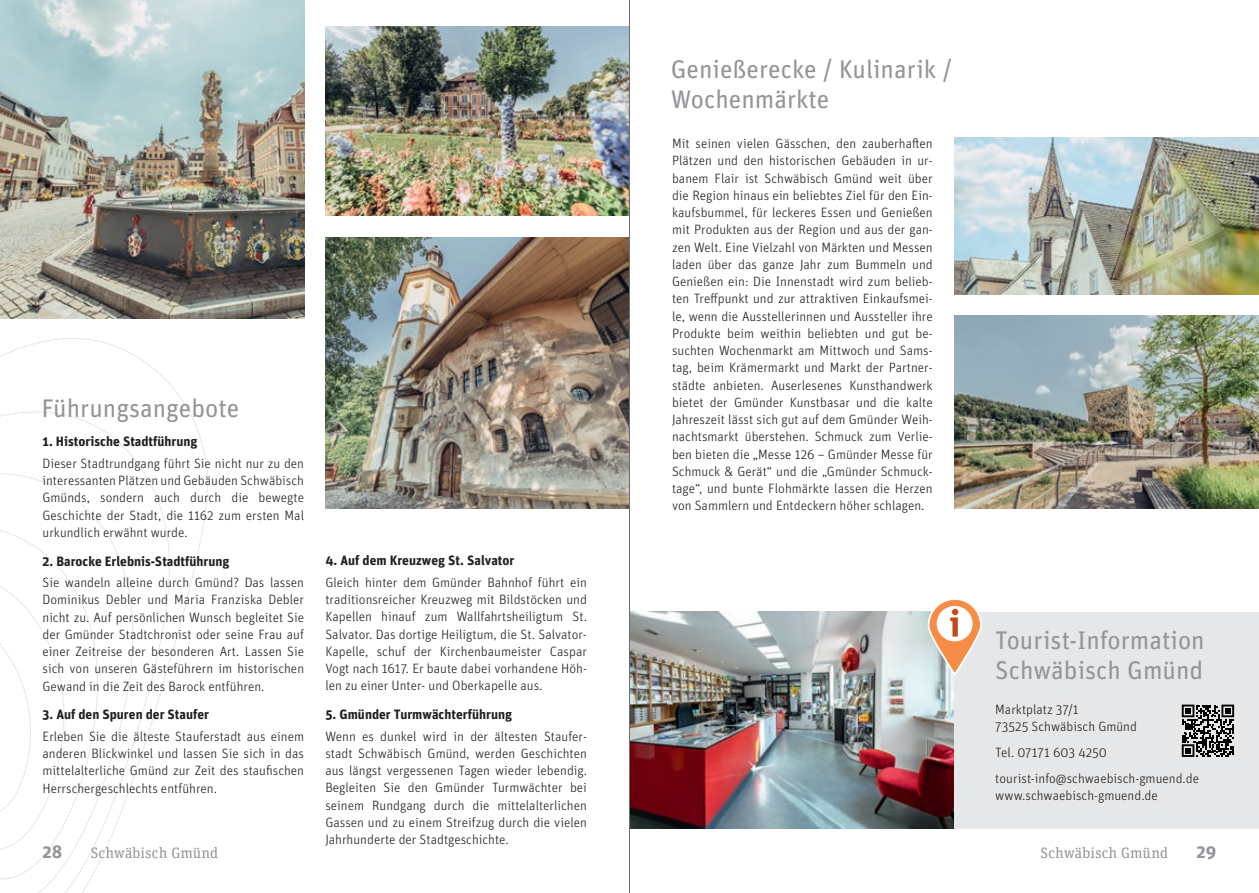
<style>
.page{position:relative;width:1259px;height:893px;background:#fff}
.page>*{position:absolute;margin:0;border:0;box-sizing:border-box;transform-origin:0 0}
.t1{font:25.5px/30.6px "Unit Pro";color:#939598}
.t2{font:700 18px "Unit Pro";color:#939598}
.t3{font:15px "Unit Slab Pro";letter-spacing:.01em;color:#939598}
.t4{font:300 13.5px/17.2px "Unit Pro";color:#231f20;text-align:justify}
.t5{font:700 13.5px "Unit Pro";color:#231f20}
</style>
<div class="page">
<img style="left:630px;top:611px;width:324px;height:217px">
<svg style="left:0;top:338px;width:208px;height:555px"></svg>
<img style="left:325px;top:27px;width:304px;height:189px">
<img style="left:954px;top:316px;width:305px;height:193px">
<img style="left:954px;top:137px;width:305px;height:157px">
<img style="left:0;top:0;width:304px;height:319px">
<img style="left:325px;top:237px;width:304px;height:272px">
<div style="left:955px;top:611px;width:304px;height:217px;background:#e6e7e9"></div>
<svg style="left:926px;top:599px;width:56px;height:77px"></svg>
<svg style="left:1181px;top:704px;width:54px;height:13px"></svg>
<svg style="left:1181px;top:705px;width:53px;height:52px"></svg>
<hr style="left:629px;top:0;width:1px;height:893px;background:#6c6d70">
<h1 class="t1" style="left:671px;top:52px;width:283px">Genießerecke / Kulinarik /<br>Wochenmärkte</h1>
<p class="t4" style="left:672px;top:134px;width:262px">Mit seinen vielen Gässchen, den zauberhaften Plätzen und den historischen Gebäuden in ur&shy;banem Flair ist Schwäbisch Gmünd weit über die Region hinaus ein beliebtes Ziel für den Ein&shy;kaufsbummel, für leckeres Essen und Genießen mit Produkten aus der Region und aus der gan&shy;zen Welt. Eine Vielzahl von Märkten und Messen laden über das ganze Jahr zum Bummeln und Genießen ein: Die Innenstadt wird zum belieb&shy;ten Treffpunkt und zur attraktiven Einkaufsmei&shy;le, wenn die Ausstellerinnen und Aussteller ihre Produkte beim weithin beliebten und gut be&shy;suchten Wochenmarkt am Mittwoch und Sams&shy;tag, beim Krämermarkt und Markt der Partner&shy;städte anbieten. Auserlesenes Kunsthandwerk bietet der Gmünder Kunstbasar und die kalte Jahreszeit lässt sich gut auf dem Gmünder Weih&shy;nachtsmarkt überstehen. Schmuck zum Verlie&shy;ben bieten die „Messe 126 – Gmünder Messe für Schmuck &amp; Gerät“ und die „Gmünder Schmuck&shy;tage“, und bunte Flohmärkte lassen die Herzen von Sammlern und Entdeckern höher schlagen.</p>
<h1 class="t1" style="left:41px;top:392px;width:200px">Führungsangebote</h1>
<p class="t5" style="left:43px;top:432px;width:157px">1. Historische Stadtführung</p>
<p class="t4" style="left:43px;top:454px;width:263px">Dieser Stadtrundgang führt Sie nicht nur zu den interessanten Plätzen und Gebäuden Schwäbisch Gmünds, sondern auch durch die bewegte Geschichte der Stadt, die 1162 zum ersten Mal urkundlich erwähnt wurde.</p>
<p class="t5" style="left:43px;top:551px;width:189px">2. Barocke Erlebnis-Stadtführung</p>
<p class="t4" style="left:43px;top:573px;width:263px">Sie wandeln alleine durch Gmünd? Das lassen Dominikus Debler und Maria Franziska Debler nicht zu. Auf persönlichen Wunsch begleitet Sie der Gmünder Stadtchronist oder seine Frau auf einer Zeitreise der besonderen Art. Lassen Sie sich von unseren Gästeführern im historischen Gewand in die Zeit des Barock entführen.</p>
<p class="t5" style="left:43px;top:705px;width:168px">3. Auf den Spuren der Staufer</p>
<p class="t4" style="left:43px;top:727px;width:263px">Erleben Sie die älteste Stauferstadt aus einem anderen Blickwinkel und lassen Sie sich in das mittelalterliche Gmünd zur Zeit des staufischen Herrschergeschlechts entführen.</p>
<p class="t5" style="left:325px;top:551px;width:190px">4. Auf dem Kreuzweg St. Salvator</p>
<p class="t4" style="left:325px;top:573px;width:263px">Gleich hinter dem Gmünder Bahnhof führt ein traditionsreicher Kreuzweg mit Bildstöcken und Kapellen hinauf zum Wallfahrtsheiligtum St.<br>Salvator. Das dortige Heiligtum, die St. Salvator-Kapelle, schuf der Kirchenbaumeister Caspar Vogt nach 1617. Er baute dabei vorhandene Höh&shy;len zu einer Unter- und Oberkapelle aus.</p>
<p class="t5" style="left:325px;top:705px;width:188px">5. Gmünder Turmwächterführung</p>
<p class="t4" style="left:325px;top:727px;width:263px">Wenn es dunkel wird in der ältesten Staufer&shy;stadt Schwäbisch Gmünd, werden Geschichten aus längst vergessenen Tagen wieder lebendig.<br>Begleiten Sie den Gmünder Turmwächter bei seinem Rundgang durch die mittelalterlichen Gassen und zu einem Streifzug durch die vielen Jahrhunderte der Stadtgeschichte.</p>
<h1 class="t1" style="left:995px;top:623px;width:211px">Tourist-Information<br>Schwäbisch Gmünd</h1>
<p class="t4" style="left:995px;top:700px;width:143px">Marktplatz 37/1<br>73525 Schwäbisch Gmünd</p>
<p class="t4" style="left:995px;top:739px;width:205px;line-height:25.8px">Tel. 07171 603 4250 tourist-info@schwaebisch-gmuend.de</p>
<p class="t4" style="left:995px;top:786px;width:164px">www.schwaebisch-gmuend.de</p>
<h2 class="t2" style="left:43px;top:838px;width:21px">28</h2>
<p class="t3" style="left:91px;top:842px;width:129px">Schwäbisch Gmünd</p>
<p class="t3" style="left:1040px;top:842px;width:129px">Schwäbisch Gmünd</p>
<h2 class="t2" style="left:1196px;top:838px;width:21px">29</h2>
</div>
